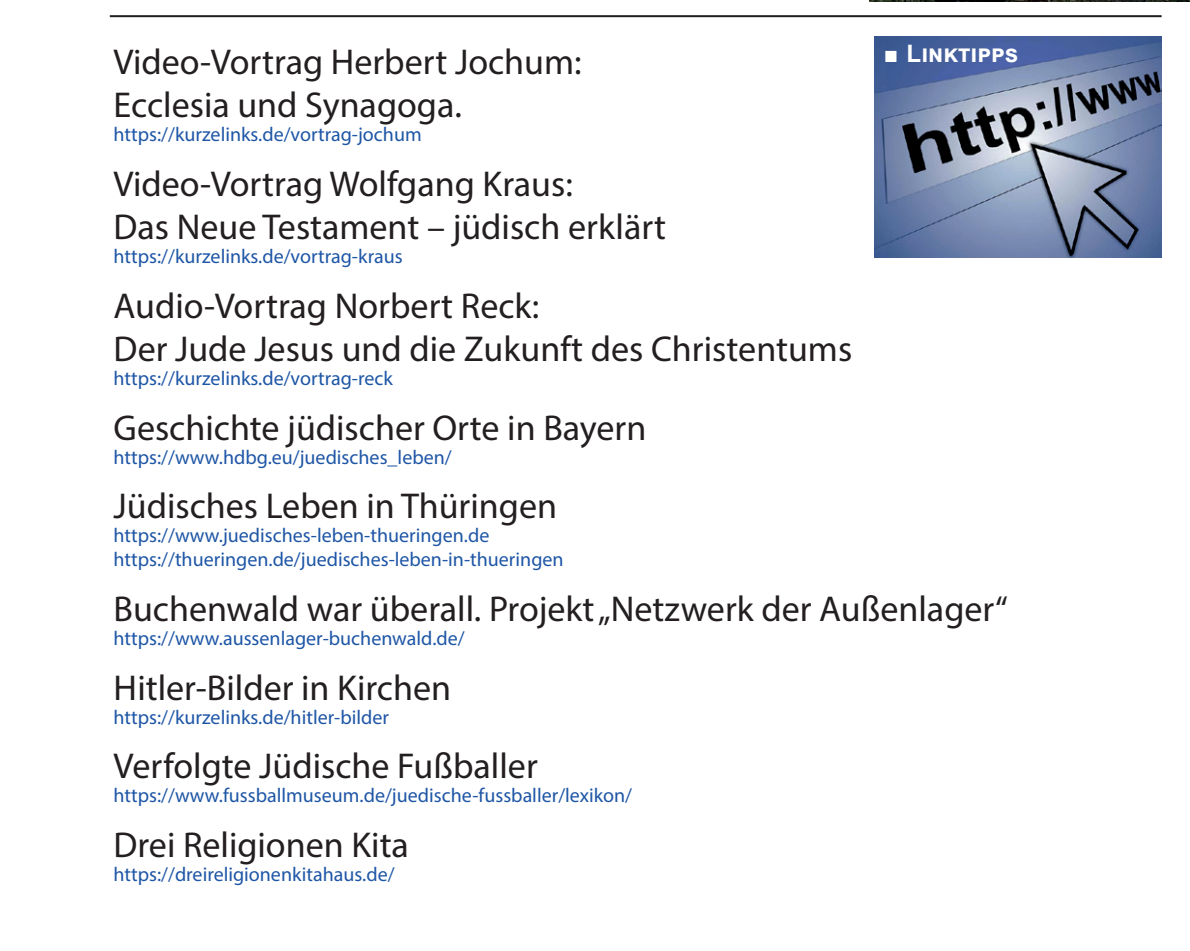
<style>
.page{position:relative;width:1190px;height:951px;background:#fff}
.page>*{position:absolute;margin:0;border:0;box-sizing:border-box;transform-origin:0 0}
.t1{font:36px/43.2px "Myriad Pro";color:#231f20}
.t2{font:700 24px "Arial";color:#fff}
.t3{font:20px/24px "Myriad Pro";color:#1e56a6}
</style>
<div class="page">
<img style="left:869px;top:0;width:320px;height:2px">
<img style="left:874px;top:37px;width:286px;height:220px">
<hr style="left:110px;top:15px;width:1051px;height:2px;background:#231f20">
<p class="t2" style="left:883px;top:37px;width:136px">■ Linktipps</p>
<h1 class="t1" style="left:113px;top:40px;width:469px">Video-Vortrag Herbert Jochum:<br>Ecclesia und Synagoga.</h1>
<p class="t3" style="left:113px;top:122px;width:309px">https://kurzelinks.de/vortrag-jochum</p>
<h1 class="t1" style="left:113px;top:162px;width:554px">Video-Vortrag Wolfgang Kraus:<br>Das Neue Testament – jüdisch erklärt</h1>
<p class="t3" style="left:113px;top:244px;width:291px">https://kurzelinks.de/vortrag-kraus</p>
<h1 class="t1" style="left:113px;top:283px;width:740px">Audio-Vortrag Norbert Reck:<br>Der Jude Jesus und die Zukunft des Christentums</h1>
<p class="t3" style="left:113px;top:366px;width:281px">https://kurzelinks.de/vortrag-reck</p>
<h1 class="t1" style="left:113px;top:405px;width:534px">Geschichte jüdischer Orte in Bayern</h1>
<p class="t3" style="left:113px;top:444px;width:339px">https://www.hdbg.eu/juedisches_leben/</p>
<h1 class="t1" style="left:113px;top:484px;width:445px">Jüdisches Leben in Thüringen</h1>
<p class="t3" style="left:113px;top:523px;width:451px">https://www.juedisches-leben-thueringen.de https://thueringen.de/juedisches-leben-in-thueringen</p>
<h1 class="t1" style="left:113px;top:586px;width:895px">Buchenwald war überall. Projekt „Netzwerk der Außenlager“</h1>
<p class="t3" style="left:113px;top:625px;width:352px">https://www.aussenlager-buchenwald.de/</p>
<h1 class="t1" style="left:113px;top:665px;width:339px">Hitler-Bilder in Kirchen</h1>
<p class="t3" style="left:113px;top:704px;width:277px">https://kurzelinks.de/hitler-bilder</p>
<h1 class="t1" style="left:113px;top:743px;width:425px">Verfolgte Jüdische Fußballer</h1>
<p class="t3" style="left:113px;top:782px;width:520px">https://www.fussballmuseum.de/juedische-fussballer/lexikon/</p>
<h1 class="t1" style="left:113px;top:822px;width:297px">Drei Religionen Kita</h1>
<p class="t3" style="left:113px;top:861px;width:282px">https://dreireligionenkitahaus.de/</p>
</div>
